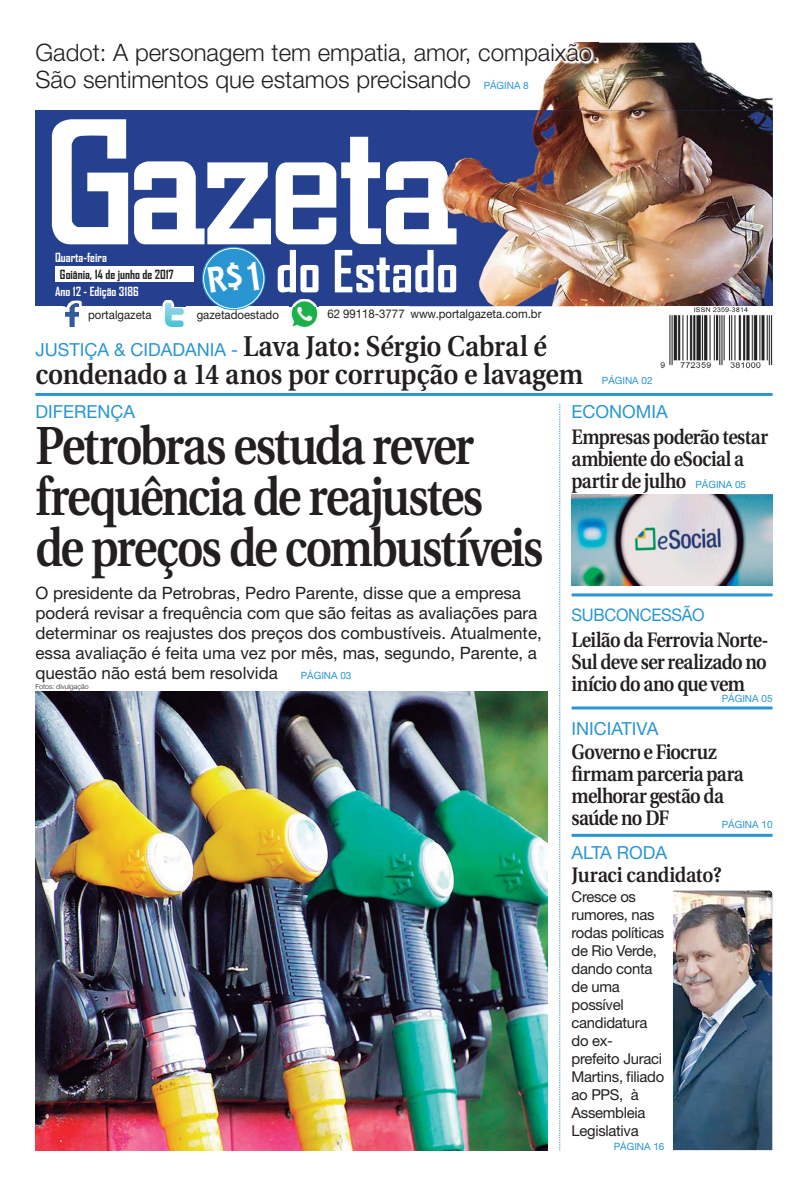
<style>
.page{position:relative;width:808px;height:1191px;background:#fff}
.page>*{position:absolute;margin:0;border:0;box-sizing:border-box;transform-origin:0 0}
.t1{font:700 55.6px "Agency FB";color:#fff}
.t2{font:600 53.5px/50.7px "Utopia";letter-spacing:-.045em;color:#231f20;scale:.85 1}
.t3{font:600 28.6px/28px "Utopia";letter-spacing:-.01em;color:#231f20;scale:.91 1}
.t4{font:300 24px/27px "Helvetica Neue";color:#231f20}
.t5{font:600 20.9px/22px "Utopia";letter-spacing:-.03em;color:#231f20;scale:.87 1}
.t6{font:600 20.9px "Utopia";letter-spacing:-.01em;color:#231f20;scale:.91 1}
.t7{font:18px "Helvetica Neue";color:#2996d3}
.t8{font:17.3px "Helvetica Neue";letter-spacing:-.02em;color:#2996d3;scale:.95 1}
.t9{font:17px/20px "Helvetica Neue";color:#231f20}
.t10{font:15px/18px "Helvetica Neue";letter-spacing:-.02em;color:#231f20}
.t11{font:700 12.1px "Agency FB";color:#fff}
.t12{font:700 12.1px "Agency FB";color:#231f20}
.t13{font:12px "Helvetica Neue";color:#231f20;scale:.95 1}
.t14{font:10px "Helvetica Neue";color:#2996d3}
.t15{font:300 7px "Helvetica Neue";color:#231f20}
.s1{font-family:"Helvetica Neue";font-weight:400;font-size:18px;color:#2996d3}
.s2{font-family:"Helvetica Neue";font-weight:400;font-size:10px;color:#2996d3}
</style>
<div class="page">
<hr style="left:572px;top:706px;width:200px;height:3px;background:#2996d3">
<hr style="left:572px;top:834px;width:200px;height:3px;background:#2996d3">
<hr style="left:572px;top:593px;width:200px;height:3px;background:#2996d3">
<hr style="left:35px;top:393px;width:737px;height:3px;background:#2996d3">
<svg style="left:560px;top:404px;width:1px;height:746px"></svg>
<div style="left:35px;top:110px;width:737px;height:196px;background:#25408e"></div>
<svg style="left:52px;top:119px;width:76px;height:125px"></svg>
<svg style="left:134px;top:137px;width:276px;height:107px"></svg>
<img style="left:63px;top:300px;width:19px;height:27px">
<img style="left:66px;top:306px;width:13px;height:20px">
<svg style="left:66px;top:303px;width:13px;height:3px"></svg>
<img style="left:162px;top:300px;width:24px;height:28px">
<img style="left:289px;top:299px;width:30px;height:29px">
<div style="left:55px;top:266px;width:138px;height:15px;background:#fff"></div>
<svg style="left:202px;top:247px;width:63px;height:63px"></svg>
<div style="left:203px;top:248px;width:61px;height:61px;border:1px solid #fff;border-radius:50%"></div>
<img style="left:575px;top:43px;width:197px;height:67px">
<img style="left:538px;top:96px;width:37px;height:14px">
<img style="left:410px;top:110px;width:362px;height:196px">
<img style="left:410px;top:161px;width:46px;height:83px">
<img style="left:410px;top:250px;width:46px;height:42px">
<img style="left:660px;top:307px;width:112px;height:62px">
<img style="left:542px;top:43px;width:57px;height:53px">
<img style="left:673px;top:890px;width:99px;height:260px">
<img style="left:35px;top:691px;width:513px;height:459px">
<img style="left:572px;top:495px;width:200px;height:90px">
<div style="left:208px;top:262px;width:51px;height:31px;background:#2996d3"></div>
<h3 class="t4" style="left:35px;top:42px;width:565px">Gadot: A personagem tem empatia, amor, compaixão.<br>São sentimentos que estamos precisando</h3>
<p class="t14" style="left:484px;top:82px;width:47px">PÁGINA 8</p>
<p class="t11" style="left:55px;top:250px;width:53px">Quarta-feira</p>
<p class="t12" style="left:60px;top:267px;width:115px">Goiânia, 14 de junho de 2017</p>
<p class="t11" style="left:55px;top:283px;width:85px">Ano 12 - Edição 3186</p>
<h1 class="t1" style="left:276px;top:237px;width:184px">do Estado</h1>
<p class="t13" style="left:88px;top:310px;width:68px">portalgazeta</p>
<p class="t13" style="left:197px;top:310px;width:88px">gazetadoestado</p>
<p class="t13" style="left:327px;top:310px;width:227px">62 99118-3777 www.portalgazeta.com.br</p>
<h3 class="t3" style="left:35px;top:335px;width:603px"><span class="s1">JUSTIÇA &amp; CIDADANIA -</span> Lava Jato: Sérgio Cabral é condenado a 14 anos por corrupção e lavagem</h3>
<p class="t7" style="left:35px;top:405px;width:101px">DIFERENÇA</p>
<h2 class="t2" style="left:35px;top:425px;width:599px">Petrobras estuda rever frequência de reajustes de preços de combustíveis</h2>
<p class="t9" style="left:35px;top:584px;width:508px">O presidente da Petrobras, Pedro Parente, disse que a empresa poderá revisar a frequência com que são feitas as avaliações para determinar os reajustes dos preços dos combustíveis. Atualmente, essa avaliação é feita uma vez por mês, mas, segundo, Parente, a questão não está bem resolvida</p>
<p class="t14" style="left:602px;top:376px;width:52px">PÁGINA 02</p>
<p class="t7" style="left:572px;top:405px;width:98px">ECONOMIA</p>
<p class="t5" style="left:572px;top:428px;width:228px">Empresas poderão testar ambiente do eSocial a partir de julho <span class="s2">PÁGINA 05</span></p>
<p class="t8" style="left:572px;top:609px;width:142px">SUBCONCESSÃO</p>
<p class="t5" style="left:572px;top:630px;width:228px;text-align:justify">Leilão da Ferrovia Norte-Sul deve ser realizado no início do ano que vem</p>
<p class="t14" style="left:301px;top:672px;width:52px">PÁGINA 03</p>
<p class="t15" style="left:35px;top:683px;width:55px">Fotos: divulgação</p>
<p class="t14" style="left:722px;top:694px;width:52px">PÁGINA 05</p>
<p class="t7" style="left:572px;top:722px;width:88px">INICIATIVA</p>
<p class="t5" style="left:572px;top:743px;width:199px">Governo e Fiocruz firmam parceria para melhorar gestão da saúde no DF</p>
<p class="t14" style="left:722px;top:821px;width:52px">PÁGINA 10</p>
<p class="t7" style="left:572px;top:846px;width:97px">ALTA RODA</p>
<p class="t6" style="left:572px;top:866px;width:166px">Juraci candidato?</p>
<p class="t10" style="left:572px;top:889px;width:94px">Cresce os rumores, nas rodas políticas de Rio Verde, dando conta de uma possível candidatura do ex&shy;prefeito Juraci<br>Martins, filiado ao PPS, à<br>Assembleia<br>Legislativa</p>
<p class="t14" style="left:614px;top:1142px;width:52px">PÁGINA 16</p>
</div>
